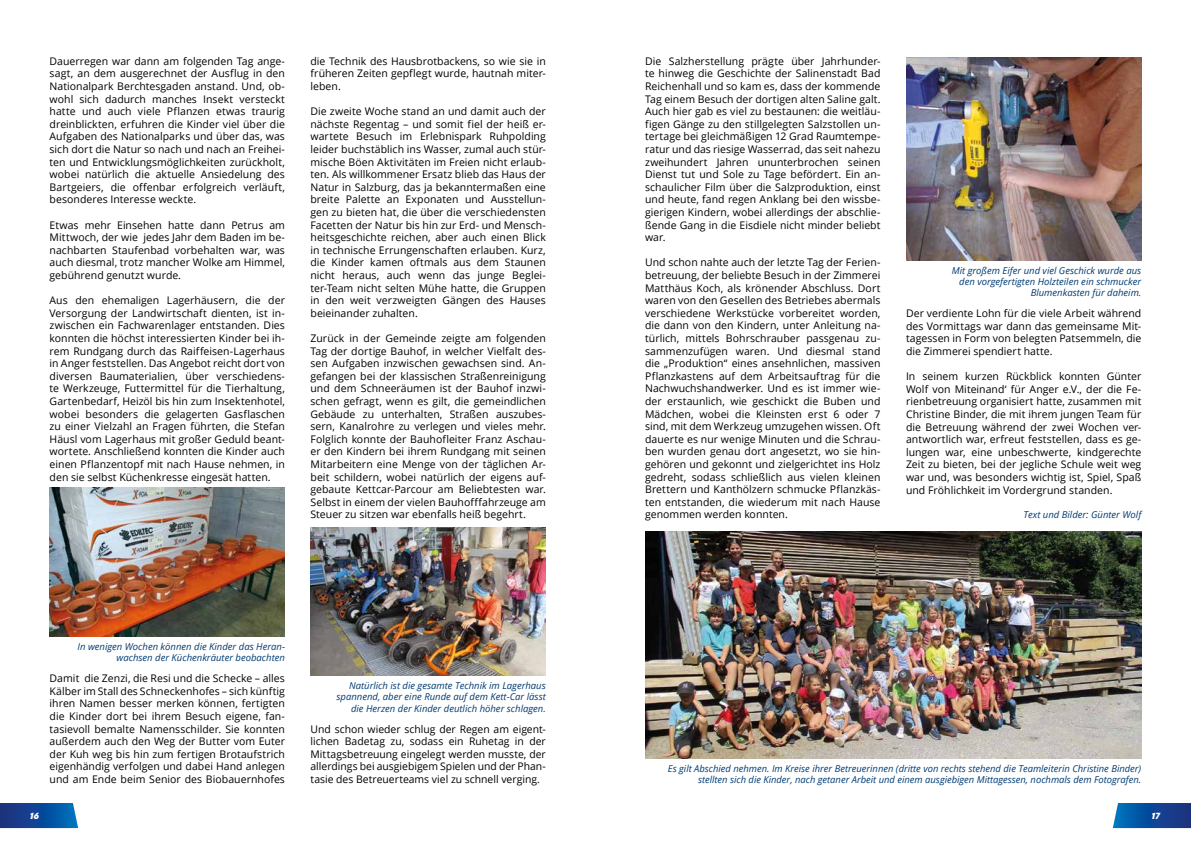
<style>
.page{position:relative;width:1191px;height:842px;background:#fff}
.page>*{position:absolute;margin:0;border:0;box-sizing:border-box;transform-origin:0 0}
.t1{font:10.5px/12.6px "Open Sans";letter-spacing:.005em;color:#000;text-align:justify}
.t2{font:10px "BGL Headline";color:#fff}
.t3{font:italic 9.5px/11.4px "Open Sans";color:#003c74;text-align:right}
</style>
<div class="page">
<svg style="left:1112px;top:803px;width:79px;height:25px;background:#16539e"></svg>
<svg style="left:0;top:803px;width:78px;height:25px;background:#14509c"></svg>
<img style="left:310px;top:527px;width:236px;height:149px">
<img style="left:906px;top:58px;width:235px;height:202px">
<img style="left:645px;top:531px;width:496px;height:227px">
<img style="left:50px;top:488px;width:235px;height:148px">
<p class="t1" style="left:50px;top:54px;width:237px">Dauerregen war dann am folgenden Tag ange&shy;sagt, an dem ausgerechnet der Ausflug in den Nationalpark Berchtesgaden anstand. Und, ob&shy;wohl sich dadurch manches Insekt versteckt hatte und auch viele Pflanzen etwas traurig dreinblickten, erfuhren die Kinder viel über die Aufgaben des Nationalparks und über das, was sich dort die Natur so nach und nach an Freihei&shy;ten und Entwicklungsmöglichkeiten zurückholt, wobei natürlich die aktuelle Ansiedelung des Bartgeiers, die offenbar erfolgreich verläuft, besonderes Interesse weckte.</p>
<p class="t1" style="left:50px;top:218px;width:237px">Etwas mehr Einsehen hatte dann Petrus am Mittwoch, der wie jedes Jahr dem Baden im be&shy;nachbarten Staufenbad vorbehalten war, was auch diesmal, trotz mancher Wolke am Himmel, gebührend genutzt wurde.</p>
<p class="t1" style="left:50px;top:294px;width:237px">Aus den ehemaligen Lagerhäusern, die der Versorgung der Landwirtschaft dienten, ist in&shy;zwischen ein Fachwarenlager entstanden. Dies konnten die höchst interessierten Kinder bei ih&shy;rem Rundgang durch das Raiffeisen-Lagerhaus in Anger feststellen. Das Angebot reicht dort von diversen Baumaterialien, über verschiedens&shy;te Werkzeuge, Futtermittel für die Tierhaltung, Gartenbedarf, Heizöl bis hin zum Insektenhotel, wobei besonders die gelagerten Gasflaschen zu einer Vielzahl an Fragen führten, die Stefan Häusl vom Lagerhaus mit großer Geduld beant&shy;wortete. Anschließend konnten die Kinder auch einen Pflanzentopf mit nach Hause nehmen, in den sie selbst Küchenkresse eingesät hatten.</p>
<p class="t1" style="left:310px;top:54px;width:237px">die Technik des Hausbrotbackens, so wie sie in früheren Zeiten gepflegt wurde, hautnah miter&shy;leben.</p>
<p class="t1" style="left:310px;top:105px;width:237px">Die zweite Woche stand an und damit auch der nächste Regentag – und somit fiel der heiß er&shy;wartete Besuch im Erlebnispark Ruhpolding leider buchstäblich ins Wasser, zumal auch stür&shy;mische Böen Aktivitäten im Freien nicht erlaub&shy;ten. Als willkommener Ersatz blieb das Haus der Natur in Salzburg, das ja bekanntermaßen eine breite Palette an Exponaten und Ausstellun&shy;gen zu bieten hat, die über die verschiedensten Facetten der Natur bis hin zur Erd- und Mensch&shy;heitsgeschichte reichen, aber auch einen Blick in technische Errungenschaften erlauben. Kurz, die Kinder kamen oftmals aus dem Staunen nicht heraus, auch wenn das junge Beglei&shy;ter-Team nicht selten Mühe hatte, die Gruppen in den weit verzweigten Gängen des Hauses beieinander zuhalten.</p>
<p class="t1" style="left:310px;top:332px;width:237px">Zurück in der Gemeinde zeigte am folgenden Tag der dortige Bauhof, in welcher Vielfalt des&shy;sen Aufgaben inzwischen gewachsen sind. An&shy;gefangen bei der klassischen Straßenreinigung und dem Schneeräumen ist der Bauhof inzwi&shy;schen gefragt, wenn es gilt, die gemeindlichen Gebäude zu unterhalten, Straßen auszubes&shy;sern, Kanalrohre zu verlegen und vieles mehr.<br>Folglich konnte der Bauhofleiter Franz Aschau&shy;er den Kindern bei ihrem Rundgang mit seinen Mitarbeitern eine Menge von der täglichen Ar&shy;beit schildern, wobei natürlich der eigens auf&shy;gebaute Kettcar-Parcour am Beliebtesten war.<br>Selbst in einem der vielen Bauhofffahrzeuge am Steuer zu sitzen war ebenfalls heiß begehrt.</p>
<p class="t3" style="left:77px;top:640px;width:209px">In wenigen Wochen können die Kinder das Heran&shy;wachsen der Küchenkräuter beobachten</p>
<p class="t1" style="left:50px;top:672px;width:237px">Damit die Zenzi, die Resi und die Schecke – alles Kälber im Stall des Schneckenhofes – sich künftig ihren Namen besser merken können, fertigten die Kinder dort bei ihrem Besuch eigene, fan&shy;tasievoll bemalte Namensschilder. Sie konnten außerdem auch den Weg der Butter vom Euter der Kuh weg bis hin zum fertigen Brotaufstrich eigenhändig verfolgen und dabei Hand anlegen und am Ende beim Senior des Biobauernhofes</p>
<p class="t3" style="left:336px;top:680px;width:211px">Natürlich ist die gesamte Technik im Lagerhaus spannend, aber eine Runde auf dem Kett-Car lässt die Herzen der Kinder deutlich höher schlagen.</p>
<p class="t1" style="left:310px;top:722px;width:237px">Und schon wieder schlug der Regen am eigent&shy;lichen Badetag zu, sodass ein Ruhetag in der Mittagsbetreuung eingelegt werden musste, der allerdings bei ausgiebigem Spielen und der Phan&shy;tasie des Betreuerteams viel zu schnell verging.</p>
<p class="t1" style="left:645px;top:54px;width:237px">Die Salzherstellung prägte über Jahrhunder&shy;te hinweg die Geschichte der Salinenstadt Bad Reichenhall und so kam es, dass der kommende Tag einem Besuch der dortigen alten Saline galt.<br>Auch hier gab es viel zu bestaunen: die weitläu&shy;figen Gänge zu den stillgelegten Salzstollen un&shy;tertage bei gleichmäßigen 12 Grad Raumtempe&shy;ratur und das riesige Wasserrad, das seit nahezu zweihundert Jahren ununterbrochen seinen Dienst tut und Sole zu Tage befördert. Ein an&shy;schaulicher Film über die Salzproduktion, einst und heute, fand regen Anklang bei den wissbe&shy;gierigen Kindern, wobei allerdings der abschlie&shy;ßende Gang in die Eisdiele nicht minder beliebt war.</p>
<p class="t1" style="left:645px;top:256px;width:237px">Und schon nahte auch der letzte Tag der Ferien&shy;betreuung, der beliebte Besuch in der Zimmerei Matthäus Koch, als krönender Abschluss. Dort waren von den Gesellen des Betriebes abermals verschiedene Werkstücke vorbereitet worden, die dann von den Kindern, unter Anleitung na&shy;türlich, mittels Bohrschrauber passgenau zu&shy;sammenzufügen waren. Und diesmal stand die „Produktion“ eines ansehnlichen, massiven Pflanzkastens auf dem Arbeitsauftrag für die Nachwuchshandwerker. Und es ist immer wie&shy;der erstaunlich, wie geschickt die Buben und Mädchen, wobei die Kleinsten erst 6 oder 7 sind, mit dem Werkzeug umzugehen wissen. Oft dauerte es nur wenige Minuten und die Schrau&shy;ben wurden genau dort angesetzt, wo sie hin&shy;gehören und gekonnt und zielgerichtet ins Holz gedreht, sodass schließlich aus vielen kleinen Brettern und Kanthölzern schmucke Pflanzkäs&shy;ten entstanden, die wiederum mit nach Hause genommen werden konnten.</p>
<p class="t3" style="left:951px;top:264px;width:191px">Mit großem Eifer und viel Geschick wurde aus den vorgefertigten Holzteilen ein schmucker<br>Blumenkasten für daheim.</p>
<p class="t1" style="left:906px;top:307px;width:237px">Der verdiente Lohn für die viele Arbeit während des Vormittags war dann das gemeinsame Mit&shy;tagessen in Form von belegten Patsemmeln, die die Zimmerei spendiert hatte.</p>
<p class="t1" style="left:906px;top:370px;width:237px">In seinem kurzen Rückblick konnten Günter Wolf von Miteinand‘ für Anger e.V., der die Fe&shy;rienbetreuung organisiert hatte, zusammen mit Christine Binder, die mit ihrem jungen Team für die Betreuung während der zwei Wochen ver&shy;antwortlich war, erfreut feststellen, dass es ge&shy;lungen war, eine unbeschwerte, kindgerechte Zeit zu bieten, bei der jegliche Schule weit weg war und, was besonders wichtig ist, Spiel, Spaß und Fröhlichkeit im Vordergrund standen.</p>
<p class="t3" style="left:1023px;top:508px;width:119px">Text und Bilder: Günter Wolf</p>
<p class="t3" style="left:668px;top:762px;width:475px">Es gilt Abschied nehmen. Im Kreise ihrer Betreuerinnen (dritte von rechts stehend die Teamleiterin Christine Binder) stellten sich die Kinder, nach getaner Arbeit und einem ausgiebigen Mittagessen, nochmals dem Fotografen.</p>
<p class="t2" style="left:30px;top:810px;width:11px">16</p>
<p class="t2" style="left:1152px;top:810px;width:10px">17</p>
</div>
